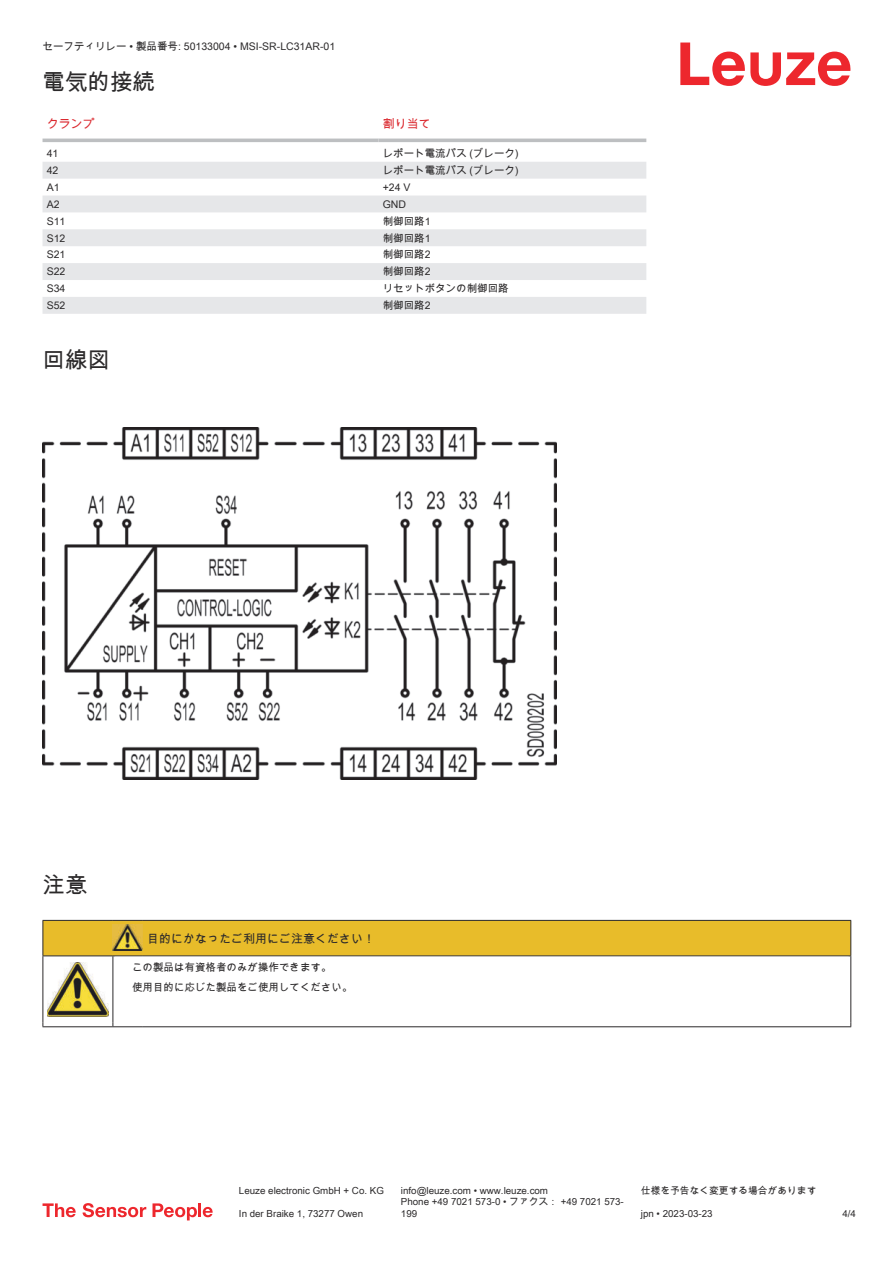
<style>
.page{position:relative;width:893px;height:1263px;background:#fff}
.page>*{position:absolute;margin:0;border:0;box-sizing:border-box;transform-origin:0 0}
.t1{font:22.5px "Arial Unicode MS";color:#2b292a}
.t2{font:12px "Arial Unicode MS";color:#2b292a}
.t3{font:12px "Arial Unicode MS";color:#db2a30}
.t4{font:10.5px/20.2px "Arial Unicode MS";color:#2b292a}
.t5{font:9.75px/11.7px "Arial Unicode MS";color:#2b292a}
</style>
<div class="page">
<svg style="left:680px;top:43px;width:170px;height:43px"></svg>
<svg style="left:43px;top:138px;width:603px;height:1px"></svg>
<svg style="left:43px;top:162px;width:603px;height:152px;fill:#e6e7e9"></svg>
<hr style="left:43px;top:139px;width:335px;height:3px;background:#bdbfc1">
<hr style="left:378px;top:139px;width:268px;height:3px;background:#bdbfc1">
<svg style="left:43px;top:1203px;width:33px;height:14px"></svg>
<svg style="left:83px;top:1203px;width:63px;height:14px"></svg>
<svg style="left:153px;top:1203px;width:44px;height:17px"></svg>
<hr style="left:198px;top:1203px;width:3px;height:14px;background:#ed272d">
<svg style="left:203px;top:1207px;width:10px;height:10px"></svg>
<img style="left:43px;top:428px;width:513px;height:351px">
<hr style="left:43px;top:956px;width:1px;height:66px;background:#2b292a">
<hr style="left:113px;top:956px;width:1px;height:66px;background:#2b292a">
<hr style="left:850px;top:956px;width:1px;height:66px;background:#2b292a">
<hr style="left:43px;top:1026px;width:70px;height:1px;background:#2b292a">
<hr style="left:113px;top:1026px;width:30px;height:1px;background:#2b292a">
<hr style="left:143px;top:1026px;width:708px;height:1px;background:#2b292a">
<img style="left:47px;top:997px;width:61px;height:19px">
<svg style="left:43px;top:920px;width:808px;height:77px"></svg>
<p class="t4" style="left:43px;top:36px;width:294px">セーフティリレー • 製品番号: 50133004 • MSI-SR-LC31AR-01</p>
<h1 class="t1" style="left:43px;top:66px;width:114px">電気的接続</h1>
<p class="t3" style="left:47px;top:115px;width:49px">クランプ</p>
<p class="t3" style="left:383px;top:115px;width:49px">割り当て</p>
<p class="t4" style="left:47px;top:143px;width:13px">41</p>
<p class="t4" style="left:383px;top:143px;width:137px">レポート電流パス (ブレーク)</p>
<p class="t4" style="left:47px;top:160px;width:13px">42</p>
<p class="t4" style="left:383px;top:160px;width:137px">レポート電流パス (ブレーク)</p>
<p class="t4" style="left:47px;top:177px;width:14px">A1</p>
<p class="t4" style="left:383px;top:177px;width:29px">+24 V</p>
<p class="t4" style="left:47px;top:194px;width:14px">A2</p>
<p class="t4" style="left:383px;top:194px;width:25px">GND</p>
<p class="t4" style="left:47px;top:211px;width:20px">S11</p>
<p class="t4" style="left:383px;top:211px;width:49px">制御回路1</p>
<p class="t4" style="left:47px;top:227px;width:20px">S12</p>
<p class="t4" style="left:383px;top:227px;width:49px">制御回路1</p>
<p class="t4" style="left:47px;top:244px;width:20px">S21</p>
<p class="t4" style="left:383px;top:244px;width:49px">制御回路2</p>
<p class="t4" style="left:47px;top:261px;width:20px">S22</p>
<p class="t4" style="left:383px;top:261px;width:49px">制御回路2</p>
<p class="t4" style="left:47px;top:278px;width:20px">S34</p>
<p class="t4" style="left:383px;top:278px;width:127px">リセットボタンの制御回路</p>
<p class="t4" style="left:47px;top:295px;width:20px">S52</p>
<p class="t4" style="left:383px;top:295px;width:49px">制御回路2</p>
<h1 class="t1" style="left:43px;top:343px;width:69px">回線図</h1>
<h1 class="t1" style="left:43px;top:868px;width:46px">注意</h1>
<p class="t2" style="left:147px;top:930px;width:229px">目的にかなったご利用にご注意ください！</p>
<p class="t4" style="left:132px;top:956px;width:222px">この製品は有資格者のみが操作できます。<br>使用目的に応じた製品をご使用してください。</p>
<p class="t5" style="left:239px;top:1184px;width:146px">Leuze electronic GmbH + Co. KG</p>
<p class="t5" style="left:401px;top:1184px;width:149px">info@leuze.com • www.leuze.com</p>
<p class="t5" style="left:641px;top:1184px;width:177px">仕様を予告なく変更する場合があります</p>
<p class="t5" style="left:239px;top:1207px;width:126px">In der Braike 1, 73277 Owen</p>
<p class="t5" style="left:401px;top:1196px;width:224px">Phone +49 7021 573-0 • ファクス： +49 7021 573-<br>199</p>
<p class="t5" style="left:641px;top:1207px;width:73px">jpn • 2023-03-23</p>
<p class="t5" style="left:842px;top:1207px;width:15px">4 /4</p>
</div>
